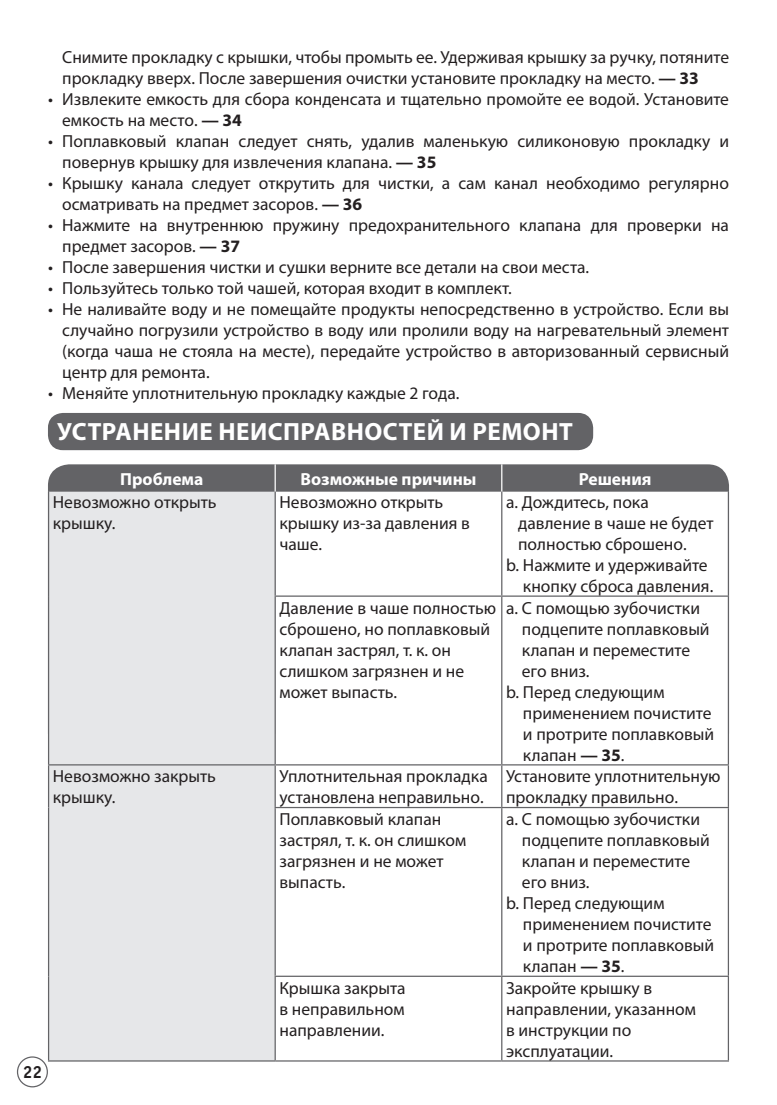
<style>
.page{position:relative;width:777px;height:1105px;background:#fff}
.page>*{position:absolute;margin:0;border:0;box-sizing:border-box;transform-origin:0 0}
.t1{font:700 25px "Myriad Pro";letter-spacing:.02em;color:#fff}
.t2{font:17.5px/21px "Myriad Pro";color:#231f20}
.t3{font:700 17.5px "Myriad Pro";color:#fff}
.t4{font:700 17.5px "Officina Sans";color:#231f20}
.s1{font-weight:700}
</style>
<div class="page">
<div style="left:17px;top:1056px;width:31px;height:31px;border:1px solid #636366;border-radius:50%"></div>
<div style="left:48px;top:413px;width:545px;height:37px;background:#636366;border-radius:15px"></div>
<div style="left:48px;top:464px;width:680px;height:27px;background:#636366"></div>
<div style="left:49px;top:491px;width:225px;height:569px;background:#e6e7e9"></div>
<svg style="left:276px;top:491px;width:451px;height:569px"></svg>
<hr style="left:274px;top:464px;width:2px;height:27px;background:#fff">
<svg style="left:501px;top:464px;width:1px;height:27px"></svg>
<hr style="left:48px;top:491px;width:1px;height:105px;background:#636366">
<hr style="left:274px;top:491px;width:2px;height:104px;background:#636366">
<hr style="left:501px;top:491px;width:1px;height:104px;background:#636366">
<hr style="left:727px;top:491px;width:1px;height:104px;background:#636366">
<hr style="left:48px;top:596px;width:1px;height:168px;background:#636366">
<hr style="left:274px;top:595px;width:227px;height:1px;background:#636366">
<hr style="left:274px;top:596px;width:2px;height:168px;background:#636366">
<hr style="left:501px;top:595px;width:227px;height:1px;background:#636366">
<hr style="left:501px;top:596px;width:1px;height:168px;background:#636366">
<hr style="left:727px;top:596px;width:1px;height:168px;background:#636366">
<hr style="left:48px;top:764px;width:227px;height:1px;background:#636366">
<hr style="left:48px;top:765px;width:1px;height:42px;background:#636366">
<hr style="left:275px;top:764px;width:226px;height:1px;background:#636366">
<hr style="left:274px;top:765px;width:2px;height:41px;background:#636366">
<hr style="left:501px;top:764px;width:227px;height:1px;background:#636366">
<hr style="left:501px;top:765px;width:1px;height:41px;background:#636366">
<hr style="left:727px;top:765px;width:1px;height:41px;background:#636366">
<hr style="left:48px;top:807px;width:1px;height:169px;background:#636366">
<hr style="left:274px;top:806px;width:227px;height:2px;background:#636366">
<hr style="left:274px;top:808px;width:2px;height:167px;background:#636366">
<hr style="left:501px;top:806px;width:227px;height:2px;background:#636366">
<hr style="left:501px;top:808px;width:1px;height:167px;background:#636366">
<hr style="left:727px;top:808px;width:1px;height:167px;background:#636366">
<hr style="left:48px;top:976px;width:1px;height:84px;background:#636366">
<hr style="left:274px;top:975px;width:227px;height:1px;background:#636366">
<hr style="left:274px;top:976px;width:2px;height:84px;background:#636366">
<hr style="left:501px;top:975px;width:227px;height:1px;background:#636366">
<hr style="left:501px;top:976px;width:1px;height:84px;background:#636366">
<hr style="left:727px;top:976px;width:1px;height:84px;background:#636366">
<hr style="left:48px;top:1060px;width:227px;height:1px;background:#636366">
<hr style="left:275px;top:1060px;width:226px;height:1px;background:#636366">
<hr style="left:501px;top:1060px;width:227px;height:1px;background:#636366">
<p class="t2" style="left:62px;top:46px;width:668px">Снимите прокладку с крышки, чтобы промыть ее. Удерживая крышку за ручку, потяните прокладку вверх. После завершения очистки установите прокладку на место. <span class="s1">— 33</span></p>
<p class="t2" style="left:62px;top:88px;width:668px;text-indent:-14px">• Извлеките емкость для сбора конденсата и тщательно промойте ее водой. Установите емкость на место. <span class="s1">— 34</span></p>
<p class="t2" style="left:62px;top:130px;width:668px;text-indent:-14px">• Поплавковый клапан следует снять, удалив маленькую силиконовую прокладку и повернув крышку для извлечения клапана. <span class="s1">— 35</span></p>
<p class="t2" style="left:62px;top:172px;width:668px;text-indent:-14px">• Крышку канала следует открутить для чистки, а сам канал необходимо регулярно осматривать на предмет засоров. <span class="s1">— 36</span></p>
<p class="t2" style="left:62px;top:214px;width:668px;text-indent:-14px">• Нажмите на внутреннюю пружину предохранительного клапана для проверки на предмет засоров. <span class="s1">— 37</span></p>
<p class="t2" style="left:48px;top:256px;width:542px">• После завершения чистки и сушки верните все детали на свои места.</p>
<p class="t2" style="left:48px;top:277px;width:465px">• Пользуйтесь только той чашей, которая входит в комплект.</p>
<p class="t2" style="left:62px;top:298px;width:668px;text-align:justify;text-indent:-14px">• Не наливайте воду и не помещайте продукты непосредственно в устройство. Если вы случайно погрузили устройство в воду или пролили воду на нагревательный элемент (когда чаша не стояла на месте), передайте устройство в авторизованный сервисный центр для ремонта.</p>
<p class="t2" style="left:48px;top:382px;width:413px">• Меняйте уплотнительную прокладку каждые 2 года.</p>
<h1 class="t1" style="left:57px;top:415px;width:517px">УСТРАНЕНИЕ НЕИСПРАВНОСТЕЙ И РЕМОНТ</h1>
<p class="t3" style="left:120px;top:467px;width:85px">Проблема</p>
<p class="t3" style="left:300px;top:467px;width:177px">Возможные причины</p>
<p class="t3" style="left:578px;top:467px;width:74px">Решения</p>
<p class="t2" style="left:53px;top:491px;width:165px">Невозможно открыть крышку.</p>
<p class="t2" style="left:279px;top:491px;width:192px">Невозможно открыть крышку из-за давления в чаше.</p>
<p class="t2" style="left:506px;top:491px;width:144px">a. Дождитесь, пока</p>
<p class="t2" style="left:518px;top:512px;width:197px">давление в чаше не будет</p>
<p class="t2" style="left:518px;top:533px;width:170px">полностью сброшено.</p>
<p class="t2" style="left:506px;top:554px;width:203px">b. Нажмите и удерживайте</p>
<p class="t2" style="left:522px;top:575px;width:192px">кнопку сброса давления.</p>
<p class="t2" style="left:279px;top:596px;width:218px">Давление в чаше полностью сброшено, но поплавковый клапан застрял, т. к. он слишком загрязнен и не может выпасть.</p>
<p class="t2" style="left:506px;top:596px;width:195px">a. С помощью зубочистки</p>
<p class="t2" style="left:521px;top:617px;width:189px">подцепите поплавковый</p>
<p class="t2" style="left:521px;top:638px;width:170px">клапан и переместите</p>
<p class="t2" style="left:521px;top:659px;width:69px">его вниз.</p>
<p class="t2" style="left:506px;top:680px;width:160px">b. Перед следующим</p>
<p class="t2" style="left:522px;top:701px;width:190px">применением почистите</p>
<p class="t2" style="left:522px;top:722px;width:192px">и протрите поплавковый</p>
<p class="t2" style="left:522px;top:743px;width:103px">клапан <span class="s1">— 35</span>.</p>
<p class="t2" style="left:53px;top:765px;width:164px">Невозможно закрыть крышку.</p>
<p class="t2" style="left:279px;top:765px;width:210px">Уплотнительная прокладка установлена неправильно.</p>
<p class="t2" style="left:506px;top:765px;width:216px">Установите уплотнительную прокладку правильно.</p>
<p class="t2" style="left:279px;top:808px;width:188px">Поплавковый клапан застрял, т. к. он слишком загрязнен и не может выпасть.</p>
<p class="t2" style="left:506px;top:808px;width:195px">a. С помощью зубочистки</p>
<p class="t2" style="left:521px;top:829px;width:189px">подцепите поплавковый</p>
<p class="t2" style="left:521px;top:850px;width:170px">клапан и переместите</p>
<p class="t2" style="left:521px;top:871px;width:69px">его вниз.</p>
<p class="t2" style="left:506px;top:892px;width:160px">b. Перед следующим</p>
<p class="t2" style="left:522px;top:913px;width:190px">применением почистите</p>
<p class="t2" style="left:522px;top:934px;width:192px">и протрите поплавковый</p>
<p class="t2" style="left:522px;top:955px;width:103px">клапан <span class="s1">— 35</span>.</p>
<p class="t4" style="left:23px;top:1060px;width:21px">22</p>
<p class="t2" style="left:279px;top:976px;width:127px;text-align:justify">Крышка закрыта в неправильном направлении.</p>
<p class="t2" style="left:506px;top:976px;width:191px">Закройте крышку в направлении, указанном в инструкции по эксплуатации.</p>
</div>
